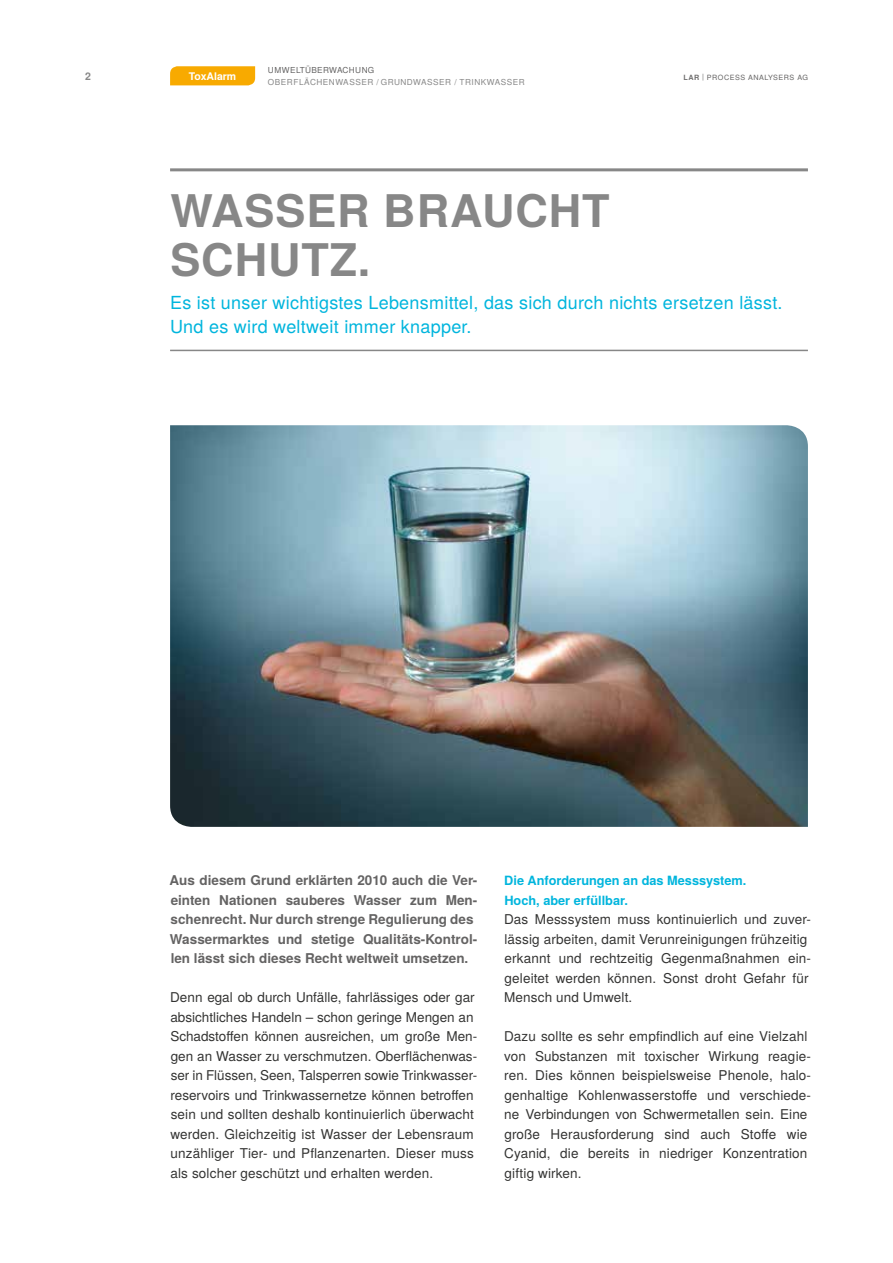
<style>
.page{position:relative;width:893px;height:1263px;background:#fff}
.page>*{position:absolute;margin:0;border:0;box-sizing:border-box;transform-origin:0 0}
._00_Headline{font:700 45px/49.5px "Te X Gyre Heros";letter-spacing:.02em;color:#878787}
._01_Subheadline{font:18px/24px "Te X Gyre Heros";letter-spacing:.015em;color:#00b5dd}
._03_Copy{font:13.5px/19.5px "Te X Gyre Heros";letter-spacing:.01em;color:#333332}
._02_Lead_In{font:700 13.5px/19.5px "Te X Gyre Heros";color:#646363}
._03_ZwHead_Linien{font:700 12.75px/19.5px "Te X Gyre Heros";color:#00b5dd}
.t1{font:700 10.5px "Te X Gyre Heros";color:#fff}
.t2{font:700 10.5px "Te X Gyre Heros";color:#878787}
.t3{font:8.25px "Te X Gyre Heros";letter-spacing:.065em;color:#878787}
.t4{font:8.25px "Te X Gyre Heros";letter-spacing:.045em;color:#646363}
.t5{font:7.2px "Te X Gyre Heros";letter-spacing:.075em;color:#646363}
.s1{font-weight:700;color:#706f6f}
.s2{color:#706f6f}
</style>
<div class="page">
<svg style="left:170px;top:66px;width:85px;height:19px;background:#f8ac07"></svg>
<hr style="left:170px;top:168px;width:638px;height:3px;background:#878787">
<hr style="left:170px;top:350px;width:638px;height:1px;background:#878787">
<img style="left:170px;top:425px;width:638px;height:402px">
<p class="t4" style="left:268px;top:64px;width:108px">UMWELTÜBERWACHUNG</p>
<p class="t1" style="left:189px;top:68px;width:49px">ToxAlarm</p>
<p class="t2" style="left:85px;top:68px;width:7px">2</p>
<p class="t5" style="left:683px;top:72px;width:126px"><span class="s1">LAR</span> <span class="s2">|</span> PROCESS ANALYSERS AG</p>
<p class="t3" style="left:268px;top:76px;width:258px">OBERFLÄCHENWASSER / GRUNDWASSER / TRINKWASSER</p>
<p class="_00_Headline" style="left:170px;top:183px;width:441px">WASSER BRAUCHT<br>SCHUTZ.</p>
<p class="_01_Subheadline" style="left:170px;top:289px;width:614px">Es ist unser wichtigstes Lebensmittel, das sich durch nichts ersetzen lässt.<br>Und es wird weltweit immer knapper.</p>
<p class="_02_Lead_In" style="left:170px;top:870px;width:309px">Aus diesem Grund erklärten 2010 auch die Ver&shy;einten Nationen sauberes Wasser zum Men&shy;schenrecht. Nur durch strenge Regulierung des Wassermarktes und stetige Qualitäts-Kontrol&shy;len lässt sich dieses Recht weltweit umsetzen.</p>
<p class="_03_Copy" style="left:170px;top:987px;width:308px">Denn egal ob durch Unfälle, fahrlässiges oder gar absichtliches Handeln – schon geringe Mengen an Schadstoffen können ausreichen, um große Men&shy;gen an Wasser zu verschmutzen. Oberflächenwas&shy;ser in Flüssen, Seen, Talsperren sowie Trinkwasser&shy;reservoirs und Trinkwassernetze können betroffen sein und sollten deshalb kontinuierlich überwacht werden. Gleichzeitig ist Wasser der Lebensraum unzähliger Tier- und Pflanzenarten. Dieser muss als solcher geschützt und erhalten werden.</p>
<p class="_03_ZwHead_Linien" style="left:504px;top:870px;width:244px">Die Anforderungen an das Messsystem.<br>Hoch, aber erfüllbar.</p>
<p class="_03_Copy" style="left:504px;top:909px;width:308px">Das Messsystem muss kontinuierlich und zuver&shy;lässig arbeiten, damit Verunreinigungen frühzeitig erkannt und rechtzeitig Gegenmaßnahmen ein&shy;geleitet werden können. Sonst droht Gefahr für Mensch und Umwelt.</p>
<p class="_03_Copy" style="left:504px;top:1026px;width:308px">Dazu sollte es sehr empfindlich auf eine Vielzahl von Substanzen mit toxischer Wirkung reagie&shy;ren. Dies können beispielsweise Phenole, halo&shy;genhaltige Kohlenwasserstoffe und verschiede&shy;ne Verbindungen von Schwermetallen sein. Eine große Herausforderung sind auch Stoffe wie Cyanid, die bereits in niedriger Konzentration giftig wirken.</p>
</div>
